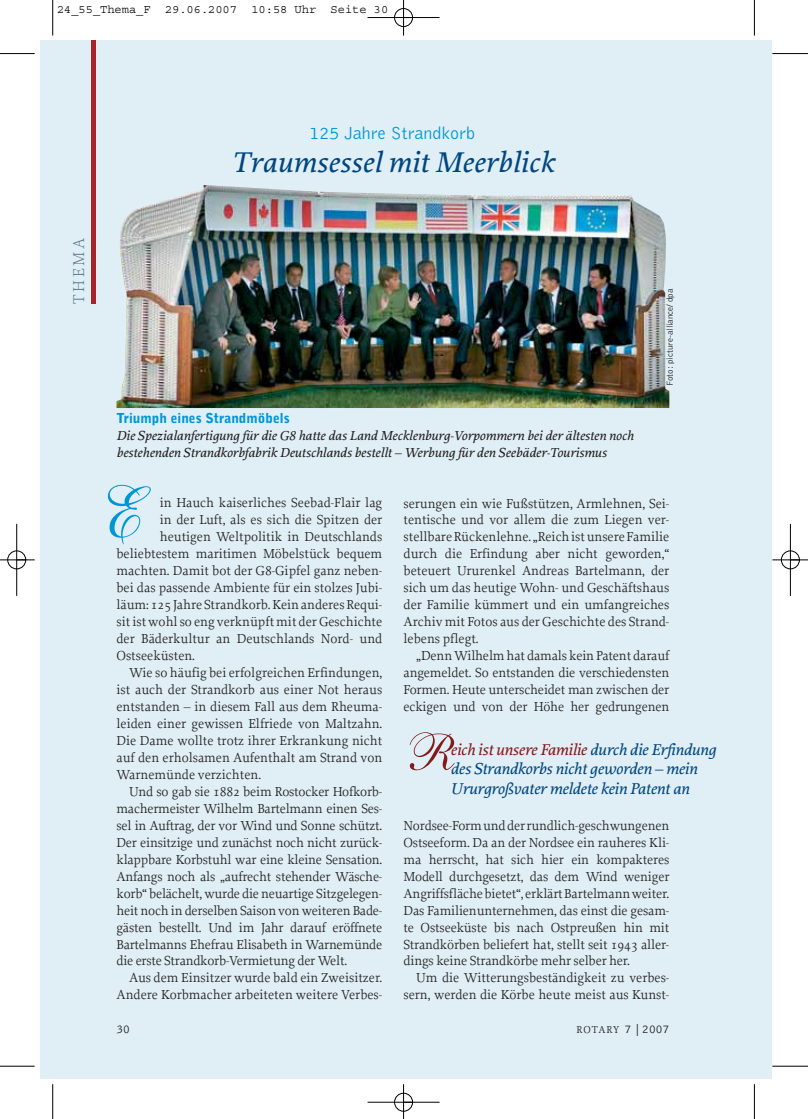
<style>
.page{position:relative;width:808px;height:1119px;background:#fff}
.page>*{position:absolute;margin:0;border:0;box-sizing:border-box;transform-origin:0 0}
.t1{font:70.95px "Shelley Allegro BT";color:#0096d6}
.t2{font:51px "Shelley Allegro BT";color:#851a1c}
.t3{font:italic 500 30px "Proforma";letter-spacing:.01em;color:#004681}
.t4{font:300 18px "Bell Gothic";color:#0096d6}
.t5{font:italic 500 16.5px/19.5px "Proforma";letter-spacing:-.01em;color:#004681}
.t6{font:300 16.5px "Proforma";letter-spacing:.16em;color:#5d788a}
.t7{font:13.65px/17px "Proforma";color:#231f20;text-align:justify}
.t8{font:italic 500 13.65px/17px "Proforma";color:#231f20}
.t9{font:900 13.65px "Bell Gothic";color:#0096d6}
.t10{font:12px "Courier";color:#000}
.t11{font:300 12px "Bell Gothic";color:#231f20}
.t12{font:10.5px "Proforma";letter-spacing:.085em;color:#231f20}
.t13{font:300 9px "Bell Gothic";letter-spacing:-.005em;color:#231f20}
.s1{color:#851a1c}
.s2{font-family:"Bell Gothic";font-weight:300;font-size:12px}
</style>
<div class="page">
<div style="left:40px;top:41px;width:731px;height:1037px;background:#e0eff6"></div>
<hr style="left:91px;top:41px;width:4px;height:263px;background:#a72428">
<img style="left:116px;top:185px;width:553px;height:223px">
<hr style="left:52px;top:0;width:1px;height:36px;background:#000">
<hr style="left:0;top:53px;width:35px;height:1px;background:#000">
<hr style="left:754px;top:0;width:1px;height:36px;background:#000">
<hr style="left:772px;top:53px;width:36px;height:1px;background:#000">
<hr style="left:52px;top:1084px;width:1px;height:34px;background:#000">
<hr style="left:0;top:1065px;width:35px;height:1px;background:#000">
<hr style="left:754px;top:1084px;width:1px;height:34px;background:#000">
<hr style="left:772px;top:1065px;width:36px;height:1px;background:#000">
<div style="left:7px;top:550px;width:19px;height:19px;border:1px solid #fff;border-radius:50%"></div>
<div style="left:781px;top:550px;width:19px;height:19px;border:1px solid #fff;border-radius:50%"></div>
<hr style="left:368px;top:17px;width:72px;height:1px;background:#000">
<hr style="left:368px;top:1101px;width:72px;height:1px;background:#000">
<hr style="left:16px;top:524px;width:1px;height:72px;background:#000">
<hr style="left:790px;top:524px;width:1px;height:72px;background:#000">
<hr style="left:403px;top:0;width:1px;height:36px;background:#000">
<hr style="left:403px;top:1084px;width:1px;height:34px;background:#000">
<hr style="left:0;top:559px;width:35px;height:1px;background:#000">
<hr style="left:772px;top:559px;width:36px;height:1px;background:#000">
<div style="left:394px;top:8px;width:19px;height:19px;border:1px solid #000;border-radius:50%"></div>
<div style="left:394px;top:1092px;width:19px;height:19px;border:1px solid #000;border-radius:50%"></div>
<div style="left:8px;top:550px;width:18px;height:19px;border:1px solid #000;border-radius:50%"></div>
<div style="left:781px;top:550px;width:18px;height:19px;border:1px solid #000;border-radius:50%"></div>
<p class="t10" style="left:57px;top:5px;width:333px">24_55_Thema_F 29.06.2007 10:58 Uhr Seite 30</p>
<h3 class="t4" style="left:310px;top:126px;width:167px">125 Jahre Strandkorb</h3>
<h3 class="t3" style="left:232px;top:151px;width:324px">Traumsessel mit Meerblick</h3>
<p class="t6" style="left:73px;top:304px;width:68px;rotate:-90deg">THEMA</p>
<p class="t9" style="left:116px;top:412px;width:175px">Triumph eines Strandmöbels</p>
<p class="t8" style="left:116px;top:428px;width:519px">Die Spezialanfertigung für die G8 hatte das Land Mecklenburg-Vorpommern bei der ältesten noch bestehenden Strandkorbfabrik Deutschlands bestellt – Werbung für den Seebäder-Tourismus</p>
<p class="t13" style="left:666px;top:386px;width:99px;rotate:-90deg">Foto: picture-alliance/ dpa</p>
<h1 class="t1" style="left:100px;top:470px;width:44px">E</h1>
<p class="t7" style="left:160px;top:495px;width:224px">in Hauch kaiserliches Seebad-Flair lag</p>
<p class="t7" style="left:160px;top:512px;width:224px">in der Luft, als es sich die Spitzen der</p>
<p class="t7" style="left:160px;top:529px;width:224px">heutigen Weltpolitik in Deutschlands</p>
<p class="t7" style="left:116px;top:546px;width:267px">beliebtestem maritimen Möbelstück bequem</p>
<p class="t7" style="left:116px;top:563px;width:267px">machten. Damit bot der G8-Gipfel ganz neben-</p>
<p class="t7" style="left:116px;top:580px;width:267px">bei das passende Ambiente für ein stolzes Jubi-</p>
<p class="t7" style="left:116px;top:597px;width:267px">läum: 125 Jahre Strandkorb. Kein anderes Requi-</p>
<p class="t7" style="left:116px;top:614px;width:267px">sit ist wohl so eng verknüpft mit der Geschichte</p>
<p class="t7" style="left:116px;top:631px;width:267px">der Bäderkultur an Deutschlands Nord- und</p>
<p class="t7" style="left:116px;top:648px;width:80px">Ostseeküsten.</p>
<p class="t7" style="left:129px;top:665px;width:254px">Wie so häufig bei erfolgreichen Erfindungen,</p>
<p class="t7" style="left:116px;top:682px;width:267px">ist auch der Strandkorb aus einer Not heraus</p>
<p class="t7" style="left:116px;top:699px;width:267px">entstanden – in diesem Fall aus dem Rheuma-</p>
<p class="t7" style="left:116px;top:716px;width:267px">leiden einer gewissen Elfriede von Maltzahn.</p>
<p class="t7" style="left:116px;top:733px;width:267px">Die Dame wollte trotz ihrer Erkrankung nicht</p>
<p class="t7" style="left:116px;top:750px;width:267px">auf den erholsamen Aufenthalt am Strand von</p>
<p class="t7" style="left:116px;top:767px;width:146px">Warnemünde verzichten.</p>
<p class="t7" style="left:129px;top:784px;width:254px">Und so gab sie 1882 beim Rostocker Hofkorb-</p>
<p class="t7" style="left:116px;top:801px;width:267px">machermeister Wilhelm Bartelmann einen Ses-</p>
<p class="t7" style="left:116px;top:817px;width:267px">sel in Auftrag, der vor Wind und Sonne schützt.</p>
<p class="t7" style="left:116px;top:834px;width:267px">Der einsitzige und zunächst noch nicht zurück-</p>
<p class="t7" style="left:116px;top:851px;width:267px">klappbare Korbstuhl war eine kleine Sensation.</p>
<p class="t7" style="left:116px;top:868px;width:267px">Anfangs noch als „aufrecht stehender Wäsche-</p>
<p class="t7" style="left:116px;top:885px;width:267px">korb“ belächelt, wurde die neuartige Sitzgelegen-</p>
<p class="t7" style="left:116px;top:902px;width:267px">heit noch in derselben Saison von weiteren Bade-</p>
<p class="t7" style="left:116px;top:919px;width:267px">gästen bestellt. Und im Jahr darauf eröffnete</p>
<p class="t7" style="left:116px;top:936px;width:267px">Bartelmanns Ehefrau Elisabeth in Warnemünde</p>
<p class="t7" style="left:116px;top:953px;width:232px">die erste Strandkorb-Vermietung der Welt.</p>
<p class="t7" style="left:129px;top:970px;width:254px">Aus dem Einsitzer wurde bald ein Zweisitzer.</p>
<p class="t7" style="left:116px;top:987px;width:267px">Andere Korbmacher arbeiteten weitere Verbes-</p>
<p class="t7" style="left:403px;top:495px;width:267px">serungen ein wie Fußstützen, Armlehnen, Sei&shy;tentische und vor allem die zum Liegen ver&shy;stellbare Rückenlehne. „Reich ist unsere Familie durch die Erfindung aber nicht geworden,“ beteuert Ururenkel Andreas Bartelmann, der sich um das heutige Wohn- und Geschäftshaus der Familie kümmert und ein umfangreiches Archiv mit Fotos aus der Geschichte des Strand&shy;lebens pflegt.</p>
<p class="t7" style="left:403px;top:648px;width:267px;text-indent:13px">„Denn Wilhelm hat damals kein Patent darauf angemeldet. So entstanden die verschiedensten Formen. Heute unterscheidet man zwischen der eckigen und von der Höhe her gedrungenen</p>
<h2 class="t2" style="left:404px;top:721px;width:52px">R</h2>
<p class="t5" style="left:451px;top:780px;width:240px">Ururgroßvater meldete kein Patent an</p>
<p class="t5" style="left:451px;top:741px;width:267px"><span class="s1">eich ist unsere Familie</span> durch die Erfindung des Strandkorbs nicht geworden – mein</p>
<p class="t7" style="left:403px;top:818px;width:267px">Nordsee-Form und der rundlich-geschwungenen Ostseeform. Da an der Nordsee ein rauheres Kli&shy;ma herrscht, hat sich hier ein kompakteres Modell durchgesetzt, das dem Wind weniger Angriffsfläche bietet“, erklärt Bartelmann weiter.<br>Das Familienunternehmen, das einst die gesam&shy;te Ostseeküste bis nach Ostpreußen hin mit Strandkörben beliefert hat, stellt seit 1943 aller&shy;dings keine Strandkörbe mehr selber her.</p>
<p class="t7" style="left:403px;top:970px;width:267px;text-align:right">Um die Witterungsbeständigkeit zu verbes&shy;sern, werden die Körbe heute meist aus Kunst-</p>
<p class="t11" style="left:116px;top:1024px;width:15px">30</p>
<p class="t12" style="left:577px;top:1025px;width:94px">ROTARY <span class="s2">7 | 2007</span></p>
</div>
